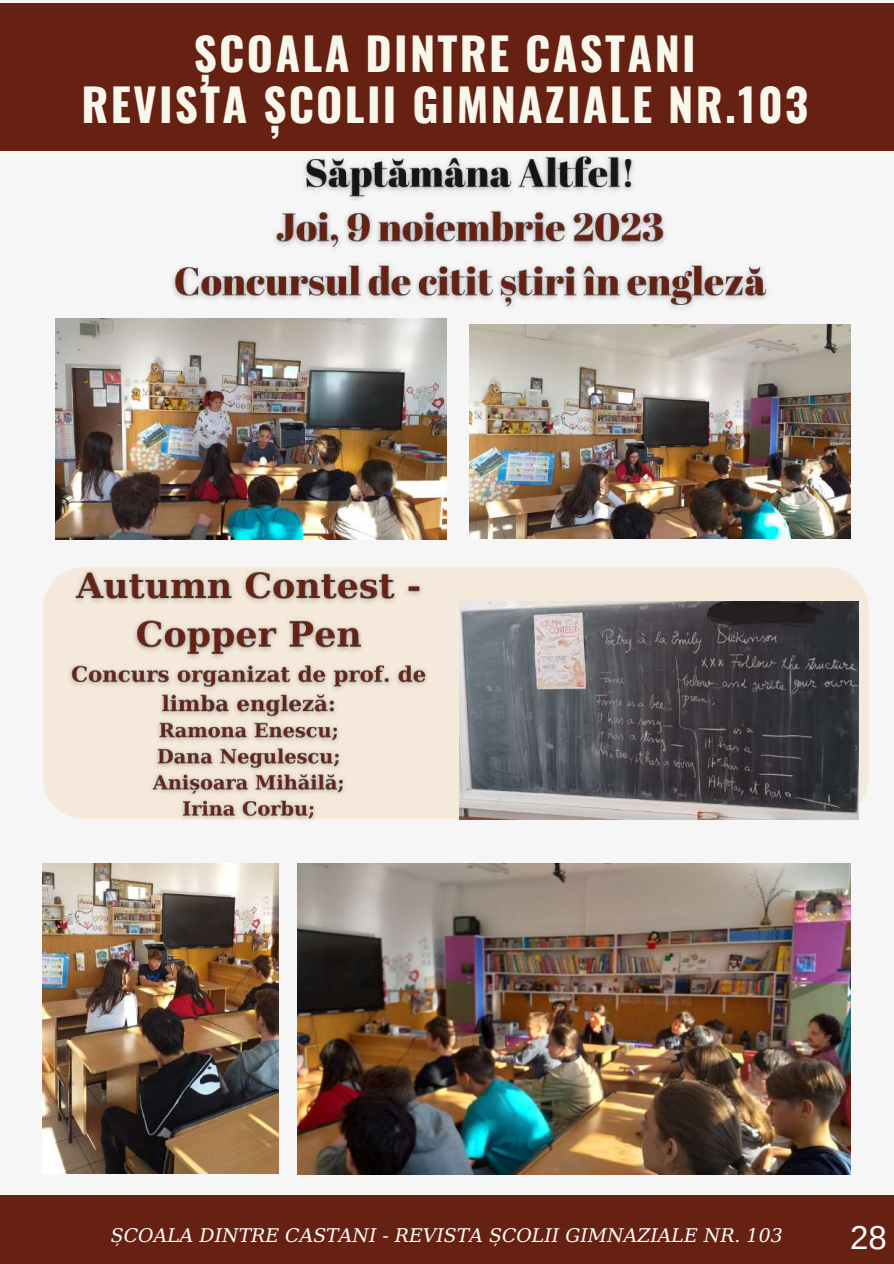
<style>
.page{position:relative;width:894px;height:1264px;background:#fff}
.page>*{position:absolute;margin:0;border:0;box-sizing:border-box;transform-origin:0 0}
.t1{font:700 45px/50.7px "Oswald";letter-spacing:.05em;color:#f7f7eb;text-align:center}
.t2{font:33px "Arimo";color:#fff}
.t3{font:italic 18.9px "DejaVu Serif";color:#fff}
</style>
<div class="page">
<div style="left:0;top:0;width:893px;height:1263px;background:#f6f6f6"></div>
<div style="left:0;top:3px;width:893px;height:147px;background:#662113"></div>
<div style="left:0;top:1194px;width:893px;height:69px;background:#662113"></div>
<img style="left:469px;top:325px;width:381px;height:213px">
<img style="left:55px;top:318px;width:391px;height:221px">
<img style="left:43px;top:863px;width:235px;height:310px">
<img style="left:298px;top:863px;width:552px;height:311px">
<div style="left:43px;top:567px;width:824px;height:252px;background:#f4e9db"></div>
<img style="left:460px;top:601px;width:398px;height:218px">
<img style="left:165px;top:150px;width:612px;height:170px">
<img style="left:62px;top:567px;width:373px;height:253px">
<h1 class="t1" style="left:81px;top:27px;width:728px">ȘCOALA DINTRE CASTANI<br>REVISTA ȘCOLII GIMNAZIALE NR.103</h1>
<p class="t3" style="left:111px;top:1224px;width:673px">ȘCOALA DINTRE CASTANI - REVISTA ȘCOLII GIMNAZIALE NR. 103</p>
<h2 class="t2" style="left:850px;top:1219px;width:38px">28</h2>
</div>
